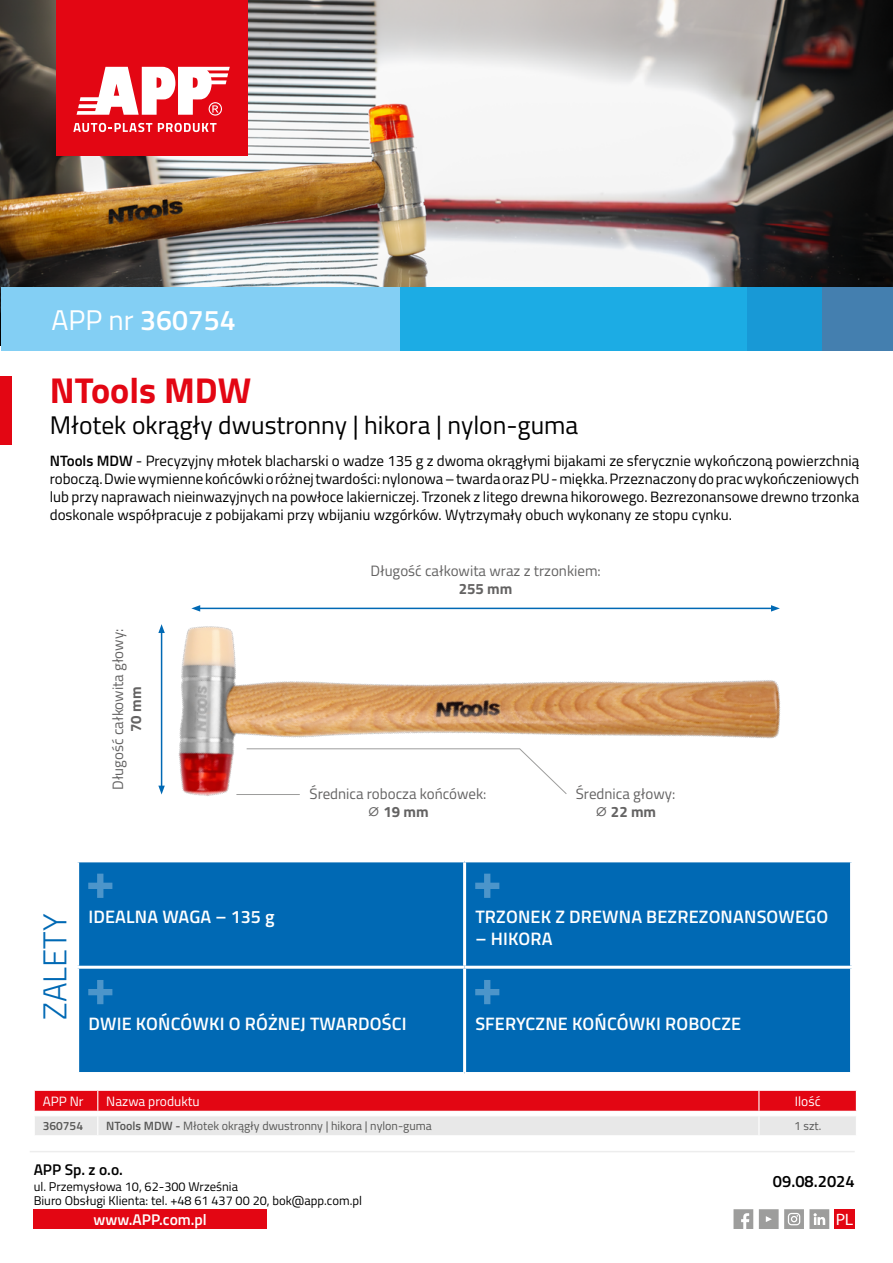
<style>
.page{position:relative;width:893px;height:1263px;background:#fff}
.page>*{position:absolute;margin:0;border:0;box-sizing:border-box;transform-origin:0 0}
.t1{font:700 36px "Titillium";color:#e30613}
.t2{font:300 33px "Titillium";color:#0069b4}
.t3{font:600 28.5px "Titillium";color:#fff}
.t4{font:25.5px "Titillium";color:#000}
.t5{font:600 18px "Titillium";letter-spacing:.01em;color:#fff}
.t6{font:600 16.5px "Titillium";color:#000}
.t7{font:semi-expanded 16.5px "Myriad Pro";color:#fff}
.t8{font:600 15.45px "Titillium";color:#fff}
.t9{font:600 15.45px "Titillium";color:#000}
.t10{font:15px/18px "Titillium";color:#000;text-align:justify}
.t11{font:15px/18px "Titillium";color:#646363;text-align:center}
.t12{font:700 15px "Titillium";color:#646363}
.t13{font:13.5px "Titillium";color:#fff}
.t14{font:12.75px/14.1px "Titillium";color:#000}
.t15{font:12px "Titillium";color:#575756}
.t16{font:600 12px "Titillium";color:#575756}
.s1{font-weight:400}
.s2{font-weight:600}
.s3{font-weight:700}
</style>
<div class="page">
<img style="left:0;top:0;width:893px;height:345px">
<img style="left:158px;top:605px;width:623px;height:191px">
<svg style="left:733px;top:1209px;width:20px;height:20px"></svg>
<svg style="left:759px;top:1209px;width:70px;height:20px"></svg>
<div style="left:34px;top:1209px;width:233px;height:20px;background:#e30613"></div>
<div style="left:834px;top:1209px;width:21px;height:20px;background:#e30613"></div>
<hr style="left:30px;top:1151px;width:825px;height:1px;background:#ededed">
<div style="left:56px;top:0;width:191px;height:156px;background:#e30613"></div>
<svg style="left:73px;top:123px;width:79px;height:9px"></svg>
<svg style="left:158px;top:123px;width:59px;height:9px"></svg>
<svg style="left:77px;top:67px;width:153px;height:49px"></svg>
<div style="left:728px;top:287px;width:97px;height:64px;background:#1899d6"></div>
<div style="left:399px;top:287px;width:348px;height:64px;background:#1cace4"></div>
<div style="left:1px;top:287px;width:399px;height:64px;background:#83cff4"></div>
<div style="left:823px;top:287px;width:70px;height:64px;background:#447faf"></div>
<div style="left:0;top:376px;width:11px;height:69px;background:#e30613"></div>
<svg style="left:34px;top:1090px;width:823px;height:45px;background:#e9878d"></svg>
<div style="left:79px;top:862px;width:771px;height:210px;background:#0069b4"></div>
<hr style="left:463px;top:862px;width:3px;height:104px;background:#fff">
<hr style="left:463px;top:969px;width:3px;height:103px;background:#fff">
<hr style="left:76px;top:966px;width:389px;height:3px;background:#fff">
<hr style="left:465px;top:966px;width:388px;height:3px;background:#fff">
<svg style="left:88px;top:874px;width:24px;height:24px"></svg>
<svg style="left:475px;top:874px;width:24px;height:24px"></svg>
<svg style="left:88px;top:980px;width:24px;height:24px"></svg>
<svg style="left:475px;top:980px;width:24px;height:24px"></svg>
<svg style="left:246px;top:748px;width:321px;height:47px"></svg>
<hr style="left:198px;top:608px;width:575px;height:1px;background:#0069b4">
<svg style="left:771px;top:605px;width:9px;height:7px"></svg>
<svg style="left:191px;top:605px;width:9px;height:7px"></svg>
<hr style="left:161px;top:631px;width:1px;height:157px;background:#0069b4">
<svg style="left:158px;top:624px;width:7px;height:9px"></svg>
<svg style="left:158px;top:786px;width:7px;height:8px"></svg>
<hr style="left:236px;top:794px;width:64px;height:1px;background:#9d9d9c">
<h3 class="t3" style="left:52px;top:298px;width:186px"><span class="s1">APP nr</span> 360754</h3>
<h1 class="t1" style="left:50px;top:363px;width:203px">NTools MDW</h1>
<h3 class="t4" style="left:50px;top:406px;width:530px">Młotek okrągły dwustronny | hikora | nylon-guma</h3>
<p class="t10" style="left:50px;top:451px;width:811px"><span class="s2">NTools MDW</span> - Precyzyjny młotek blacharski o wadze 135 g z dwoma okrągłymi bijakami ze sferycznie wykończoną powierzchnią roboczą. Dwie wymienne końcówki o różnej twardości: nylonowa – twarda oraz PU - miękka. Przeznaczony do prac wykończeniowych lub przy naprawach nieinwazyjnych na powłoce lakierniczej. Trzonek z litego drewna hikorowego. Bezrezonansowe drewno trzonka doskonale współpracuje z pobijakami przy wbijaniu wzgórków. Wytrzymały obuch wykonany ze stopu cynku.</p>
<p class="t11" style="left:108px;top:790px;width:163px;rotate:-90deg">Długość całkowita głowy:</p>
<p class="t12" style="left:124px;top:732px;width:47px;rotate:-90deg">70 mm</p>
<p class="t11" style="left:370px;top:561px;width:232px">Długość całkowita wraz z trzonkiem:</p>
<p class="t12" style="left:459px;top:577px;width:55px">255 mm</p>
<p class="t11" style="left:310px;top:784px;width:178px">Średnica robocza końcówek: ⌀ <span class="s3">19 mm</span></p>
<p class="t11" style="left:576px;top:784px;width:101px">Średnica głowy: ⌀ <span class="s3">22 mm</span></p>
<h2 class="t2" style="left:31px;top:1020px;width:108px;rotate:-90deg">ZALETY</h2>
<p class="t5" style="left:88px;top:903px;width:188px">IDEALNA WAGA – 135 g</p>
<p class="t5" style="left:475px;top:903px;width:354px">TRZONEK Z DREWNA BEZREZONANSOWEGO</p>
<p class="t5" style="left:475px;top:925px;width:79px">– HIKORA</p>
<p class="t5" style="left:88px;top:1010px;width:320px">DWIE KOŃCÓWKI O RÓŻNEJ TWARDOŚCI</p>
<p class="t5" style="left:475px;top:1010px;width:267px">SFERYCZNE KOŃCÓWKI ROBOCZE</p>
<p class="t13" style="left:43px;top:1091px;width:42px">APP Nr</p>
<p class="t13" style="left:106px;top:1091px;width:95px">Nazwa produktu</p>
<p class="t13" style="left:795px;top:1091px;width:27px">Ilość</p>
<p class="t16" style="left:43px;top:1117px;width:42px">360754</p>
<p class="t15" style="left:106px;top:1117px;width:327px"><span class="s2">NTools MDW -</span> Młotek okrągły dwustronny | hikora | nylon-guma</p>
<p class="t15" style="left:794px;top:1117px;width:29px">1 szt.</p>
<p class="t9" style="left:34px;top:1158px;width:91px">APP Sp. z o.o.</p>
<p class="t14" style="left:34px;top:1179px;width:330px">ul. Przemysłowa 10, 62-300 Września<br>Biuro Obsługi Klienta: tel. +48 61 437 00 20, bok@app.com.pl</p>
<p class="t8" style="left:94px;top:1208px;width:115px">www.APP.com.pl</p>
<p class="t7" style="left:836px;top:1209px;width:19px">PL</p>
<p class="t6" style="left:773px;top:1169px;width:83px">09.08.2024</p>
</div>
